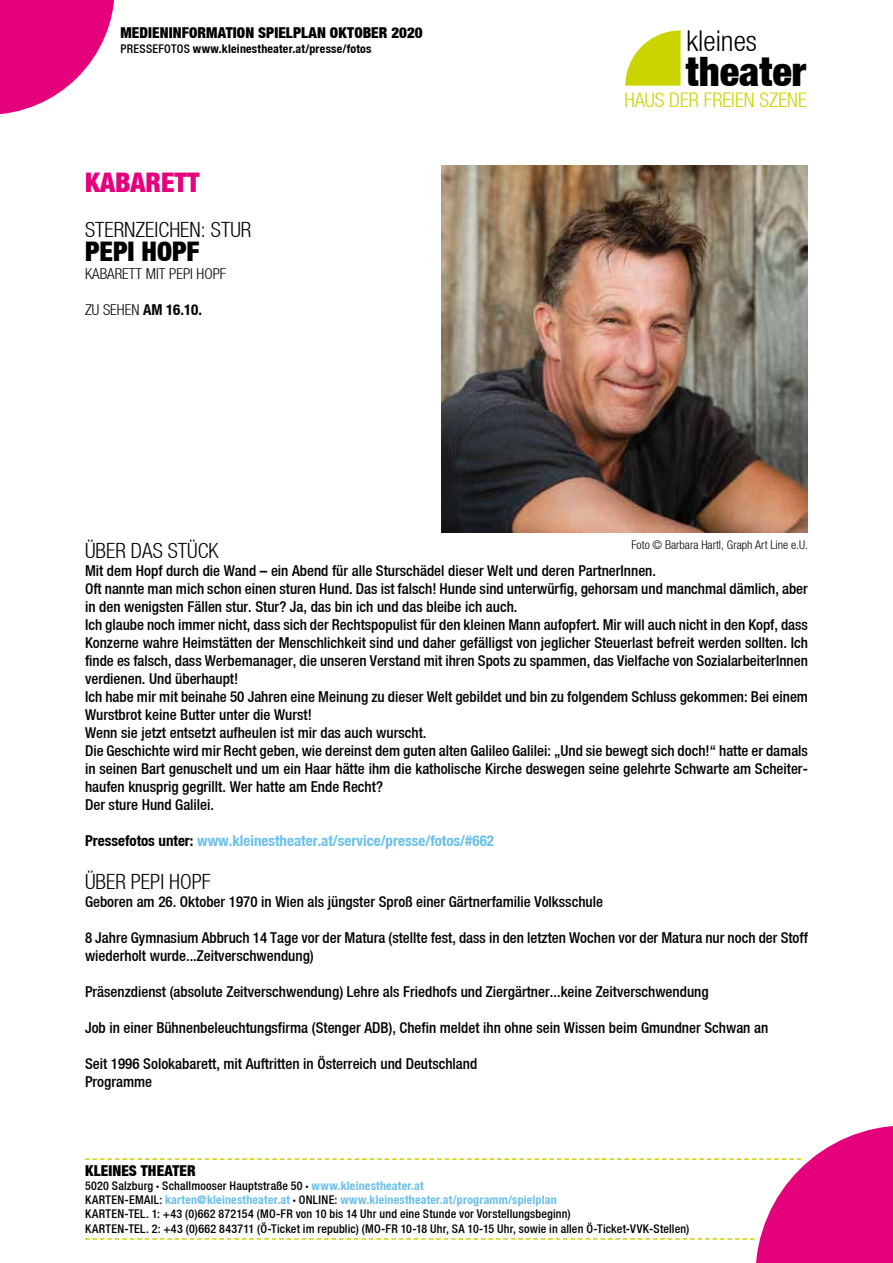
<style>
.page{position:relative;width:893px;height:1263px;background:#fff}
.page>*{position:absolute;margin:0;border:0;box-sizing:border-box;transform-origin:0 0}
.t1{font:40.5px "Helvetica Neue Black Cond";color:#000}
.t2{font:28.65px "Helvetica Neue Light Cond";color:#000}
.t3{font:27px "Helvetica Neue Black Cond";color:#000}
.t4{font:27px "Helvetica Neue Black Cond";color:#e5007c}
.t5{font:21px "Helvetica Neue Light Cond";color:#000}
.t6{font:20.1px "Helvetica Neue Light Cond";color:#cad400}
.t7{font:15px/18px "Helvetica Neue Medium Cond";color:#000}
.t8{font:15px "Helvetica Neue Bold Cond";color:#6bc0ec}
.t9{font:15px "Helvetica Neue Black Cond";letter-spacing:.005em;color:#000}
.t10{font:15px "Helvetica Neue Light Cond";color:#000}
.t11{font:15px "Helvetica Neue Bold Cond";color:#000}
.t12{font:12px/14.2px "Helvetica Neue Medium Cond";letter-spacing:.015em;color:#000}
.t13{font:12px "Helvetica Neue Bold Cond";letter-spacing:.015em;color:#6bc0ec}
.t14{font:12px "Helvetica Neue Bold Cond";letter-spacing:.015em;color:#000}
.t15{font:12px "Helvetica Neue Light Cond";color:#000}
.s1{font-family:"Helvetica Neue Medium Cond"}
.s2{font-family:"Helvetica Neue Light Cond"}
.s3{color:#000}
.s4{font-family:"Helvetica Neue Black Cond"}
.s5{font-family:"Helvetica Neue Bold Cond";color:#6bc0ec}
.s6{font-family:"Helvetica Neue Medium Cond";color:#000}
.s7{font-family:"Helvetica Neue Black Cond";color:#000}
</style>
<div class="page">
<svg style="left:625px;top:30px;width:56px;height:56px"></svg>
<svg style="left:85px;top:1126px;width:808px;height:137px"></svg>
<svg style="left:0;top:0;width:114px;height:114px"></svg>
<img style="left:442px;top:166px;width:366px;height:366px">
<p class="t9" style="left:120px;top:24px;width:304px">MEDIENINFORMATION SPIELPLAN OKTOBER 2020</p>
<p class="t14" style="left:120px;top:41px;width:252px"><span class="s1">PRESSEFOTOS</span> www.kleinestheater.at/presse/fotos</p>
<h3 class="t4" style="left:85px;top:166px;width:116px">KABARETT</h3>
<h3 class="t5" style="left:85px;top:217px;width:168px">STERNZEICHEN: STUR</h3>
<h3 class="t3" style="left:85px;top:235px;width:116px">PEPI HOPF</h3>
<p class="t10" style="left:85px;top:265px;width:143px">KABARETT MIT PEPI HOPF</p>
<p class="t11" style="left:85px;top:300px;width:119px"><span class="s2">ZU SEHEN</span> AM 16.10.</p>
<h2 class="t2" style="left:686px;top:25px;width:72px">kleines</h2>
<h1 class="t1" style="left:686px;top:46px;width:122px">theater</h1>
<h3 class="t6" style="left:624px;top:88px;width:184px">HAUS DER FREIEN SZENE</h3>
<h3 class="t5" style="left:85px;top:538px;width:135px">ÜBER DAS STÜCK</h3>
<p class="t7" style="left:85px;top:561px;width:724px">Mit dem Hopf durch die Wand – ein Abend für alle Sturschädel dieser Welt und deren PartnerInnen.<br>Oft nannte man mich schon einen sturen Hund. Das ist falsch! Hunde sind unterwürfig, gehorsam und manchmal dämlich, aber in den wenigsten Fällen stur. Stur? Ja, das bin ich und das bleibe ich auch.<br>Ich glaube noch immer nicht, dass sich der Rechtspopulist für den kleinen Mann aufopfert. Mir will auch nicht in den Kopf, dass Konzerne wahre Heimstätten der Menschlichkeit sind und daher gefälligst von jeglicher Steuerlast befreit werden sollten. Ich finde es falsch, dass Werbemanager, die unseren Verstand mit ihren Spots zu spammen, das Vielfache von SozialarbeiterInnen verdienen. Und überhaupt!<br>Ich habe mir mit beinahe 50 Jahren eine Meinung zu dieser Welt gebildet und bin zu folgendem Schluss gekommen: Bei einem Wurstbrot keine Butter unter die Wurst!<br>Wenn sie jetzt entsetzt aufheulen ist mir das auch wurscht.<br>Die Geschichte wird mir Recht geben, wie dereinst dem guten alten Galileo Galilei: „Und sie bewegt sich doch!“ hatte er damals in seinen Bart genuschelt und um ein Haar hätte ihm die katholische Kirche deswegen seine gelehrte Schwarte am Scheiter&shy;haufen knusprig gegrillt. Wer hatte am Ende Recht?<br>Der sture Hund Galilei.</p>
<p class="t8" style="left:85px;top:831px;width:410px"><span class="s3">Pressefotos unter:</span> www.kleinestheater.at/service/presse/fotos/#662</p>
<h3 class="t5" style="left:85px;top:869px;width:127px">ÜBER PEPI HOPF</h3>
<p class="t7" style="left:85px;top:892px;width:519px">Geboren am 26. Oktober 1970 in Wien als jüngster Sproß einer Gärtnerfamilie Volksschule</p>
<p class="t7" style="left:85px;top:928px;width:724px">8 Jahre Gymnasium Abbruch 14 Tage vor der Matura (stellte fest, dass in den letzten Wochen vor der Matura nur noch der Stoff wiederholt wurde...Zeitverschwendung)</p>
<p class="t7" style="left:85px;top:982px;width:625px">Präsenzdienst (absolute Zeitverschwendung) Lehre als Friedhofs und Ziergärtner...keine Zeitverschwendung</p>
<p class="t7" style="left:85px;top:1018px;width:685px">Job in einer Bühnenbeleuchtungsfirma (Stenger ADB), Chefin meldet ihn ohne sein Wissen beim Gmundner Schwan an</p>
<p class="t7" style="left:85px;top:1054px;width:394px">Seit 1996 Solokabarett, mit Auftritten in Österreich und Deutschland<br>Programme</p>
<p class="t15" style="left:631px;top:538px;width:178px">Foto © Barbara Hartl, Graph Art Line e.U.</p>
<p class="t9" style="left:85px;top:1161px;width:112px">KLEINES THEATER</p>
<p class="t12" style="left:85px;top:1178px;width:340px">5020 Salzburg <span class="s4">·</span> Schallmooser Hauptstraße 50 <span class="s4">·</span> <span class="s5">www.kleinestheater.at</span></p>
<p class="t13" style="left:85px;top:1192px;width:473px"><span class="s6">KARTEN-EMAIL:</span> karten@kleinestheater.at <span class="s7">·</span> <span class="s6">ONLINE:</span> www.kleinestheater.at/programm/spielplan</p>
<p class="t12" style="left:85px;top:1207px;width:606px">KARTEN-TEL. 1: +43 (0)662 872154 (MO-FR von 10 bis 14 Uhr und eine Stunde vor Vorstellungsbeginn)<br>KARTEN-TEL. 2: +43 (0)662 843711 (Ö-Ticket im republic) (MO-FR 10-18 Uhr, SA 10-15 Uhr, sowie in allen Ö-Ticket-VVK-Stellen)</p>
</div>
